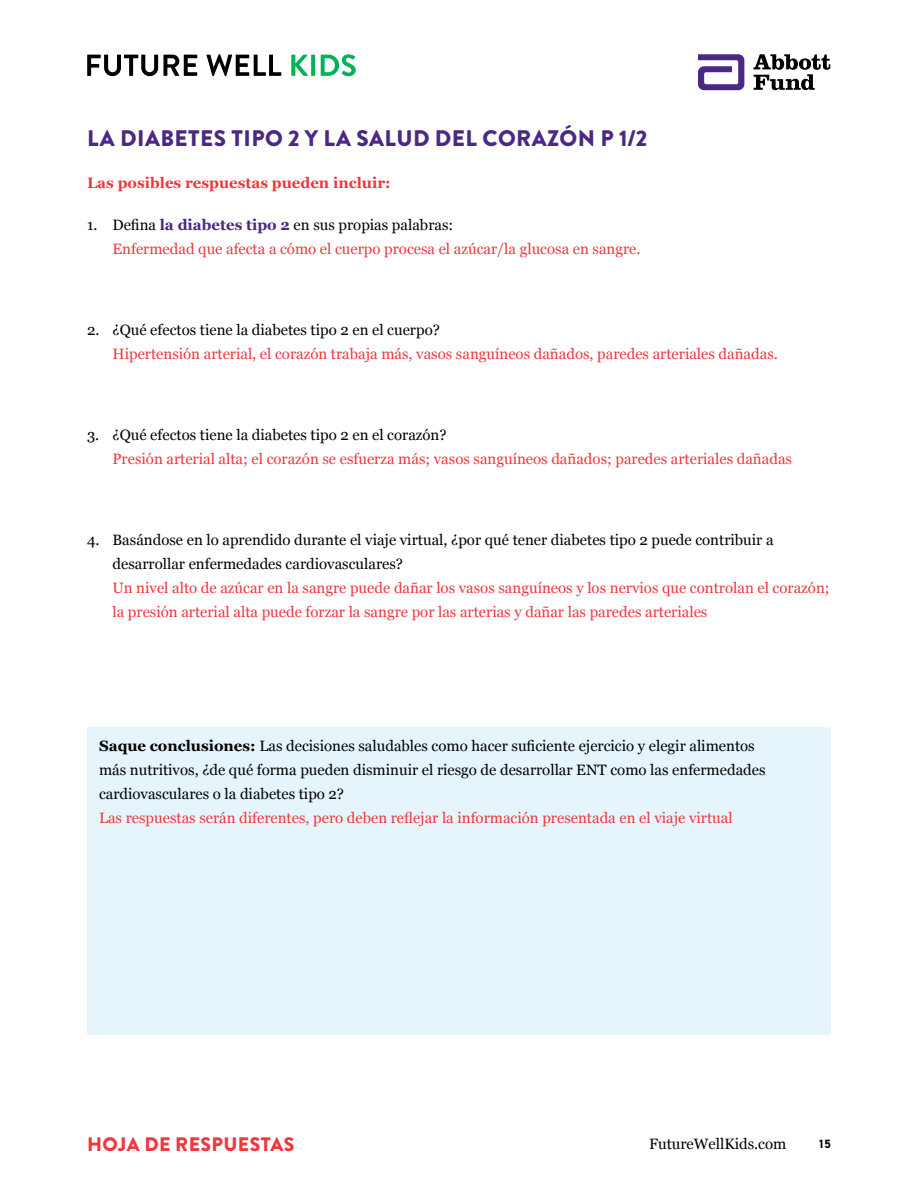
<style>
.page{position:relative;width:918px;height:1188px;background:#fff}
.page>*{position:absolute;margin:0;border:0;box-sizing:border-box;transform-origin:0 0}
.t1{font:900 22.5px "Brandon Grotesque";letter-spacing:.02em;color:#4b2884}
.t2{font:900 19.5px "Brandon Grotesque";letter-spacing:.02em;color:#ef373e}
.t3{font:15px/24px "Georgia";color:#ef373e}
.t4{font:15px/24px "Georgia";color:#000}
.t5{font:700 15px "Georgia";color:#ef373e}
.t6{font:700 12px "DIN2014";color:#000}
.s1{color:#000}
.s2{font-weight:700;color:#4b2884}
.s3{font-weight:700}
</style>
<div class="page">
<svg style="left:87px;top:54px;width:194px;height:22px"></svg>
<svg style="left:291px;top:55px;width:24px;height:21px"></svg>
<svg style="left:321px;top:54px;width:35px;height:22px"></svg>
<svg style="left:753px;top:54px;width:77px;height:36px"></svg>
<svg style="left:698px;top:54px;width:46px;height:36px"></svg>
<div style="left:87px;top:728px;width:744px;height:307px;background:#e6f5fb"></div>
<h1 class="t1" style="left:87px;top:122px;width:562px">LA DIABETES TIPO 2 Y LA SALUD DEL CORAZÓN P 1/2</h1>
<p class="t5" style="left:87px;top:171px;width:305px">Las posibles respuestas pueden incluir:</p>
<p class="t3" style="left:113px;top:212px;width:530px;text-indent:-26px"><span class="s1">1. Defina</span> <span class="s2">la diabetes tipo 2</span> <span class="s1">en sus propias palabras:<br></span>Enfermedad que afecta a cómo el cuerpo procesa el azúcar/la glucosa en sangre.</p>
<p class="t4" style="left:87px;top:317px;width:354px">2. ¿Qué efectos tiene la diabetes tipo 2 en el cuerpo?</p>
<p class="t3" style="left:113px;top:341px;width:667px">Hipertensión arterial, el corazón trabaja más, vasos sanguíneos dañados, paredes arteriales dañadas.</p>
<p class="t4" style="left:87px;top:422px;width:361px">3. ¿Qué efectos tiene la diabetes tipo 2 en el corazón?</p>
<p class="t3" style="left:113px;top:446px;width:681px">Presión arterial alta; el corazón se esfuerza más; vasos sanguíneos dañados; paredes arteriales dañadas</p>
<p class="t4" style="left:113px;top:527px;width:663px;text-indent:-26px">4. Basándose en lo aprendido durante el viaje virtual, ¿por qué tener diabetes tipo 2 puede contribuir a desarrollar enfermedades cardiovasculares?</p>
<p class="t3" style="left:113px;top:575px;width:719px">Un nivel alto de azúcar en la sangre puede dañar los vasos sanguíneos y los nervios que controlan el corazón; la presión arterial alta puede forzar la sangre por las arterias y dañar las paredes arteriales</p>
<p class="t4" style="left:99px;top:733px;width:668px"><span class="s3">Saque conclusiones:</span> Las decisiones saludables como hacer suficiente ejercicio y elegir alimentos más nutritivos, ¿de qué forma pueden disminuir el riesgo de desarrollar ENT como las enfermedades cardiovasculares o la diabetes tipo 2?</p>
<p class="t3" style="left:99px;top:805px;width:635px">Las respuestas serán diferentes, pero deben reflejar la información presentada en el viaje virtual</p>
<h2 class="t2" style="left:87px;top:1130px;width:209px">HOJA DE RESPUESTAS</h2>
<p class="t4" style="left:649px;top:1131px;width:139px">FutureWellKids.com</p>
<p class="t6" style="left:818px;top:1136px;width:14px">15</p>
</div>
